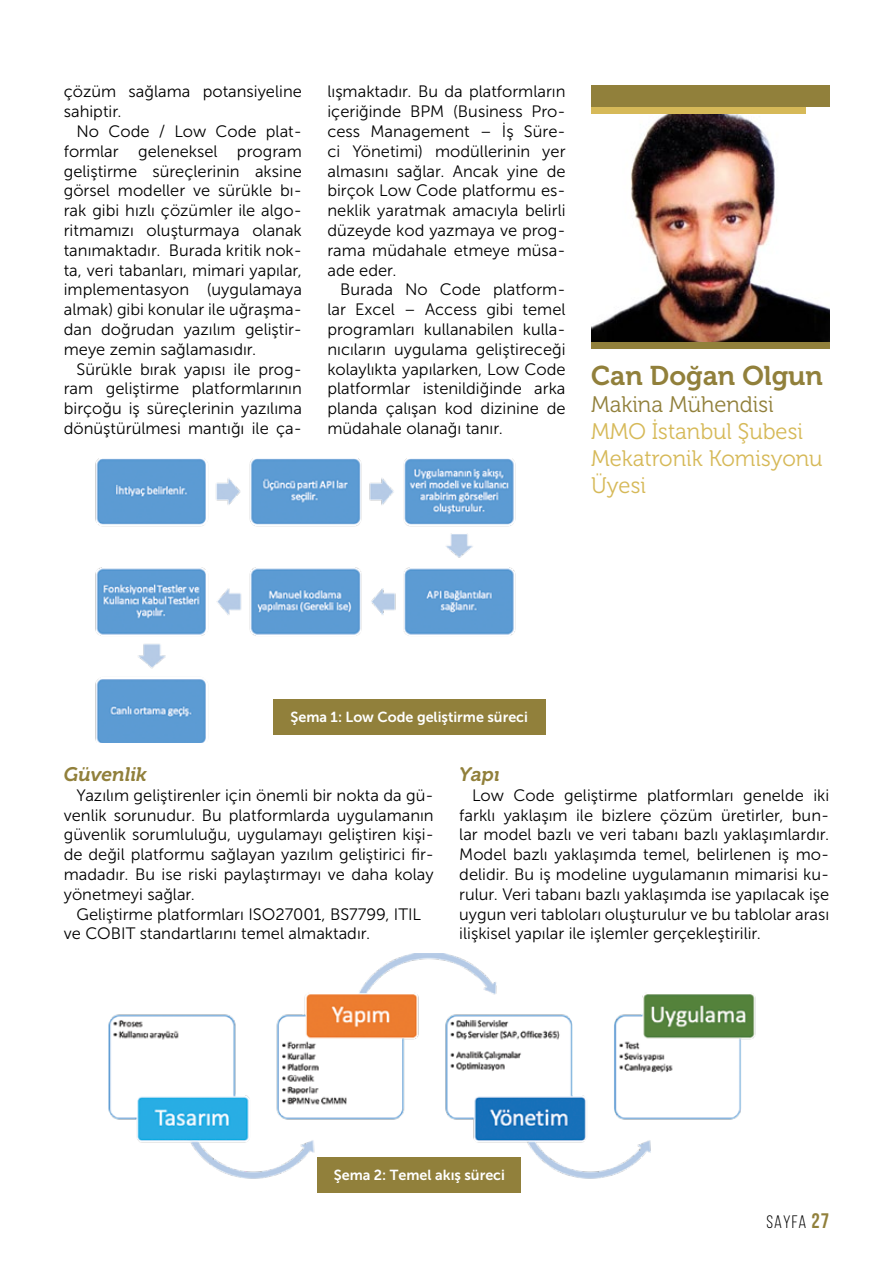
<style>
.page{position:relative;width:893px;height:1263px;background:#fff}
.page>*{position:absolute;margin:0;border:0;box-sizing:border-box;transform-origin:0 0}
.t1{font:27px "Museo 700";color:#91803b}
.t2{font:22.5px/27px "Museo 300";color:#d6b958}
.t3{font:22.5px "Museo 300";color:#91803b}
.t4{font:italic 19.5px "Museo 700";color:#91803b}
.t5{font:18px "Bebas Neue";letter-spacing:.06em;color:#000101}
.t6{font:16.5px/19.8px "Museo Sans 300";color:#000;text-align:justify}
.t7{font:14.55px "Museo Sans 700";color:#fff}
.s1{font-weight:700;font-size:21px;color:#91803b}
</style>
<div class="page">
<img style="left:95px;top:459px;width:450px;height:283px">
<img style="left:108px;top:953px;width:648px;height:226px">
<img style="left:591px;top:106px;width:238px;height:236px">
<div style="left:591px;top:98px;width:214px;height:16px;background:#d6b958"></div>
<div style="left:591px;top:85px;width:238px;height:21px;background:#91803b"></div>
<div style="left:591px;top:342px;width:238px;height:7px;background:#91803b"></div>
<div style="left:273px;top:700px;width:272px;height:35px;background:#91803b"></div>
<div style="left:318px;top:1157px;width:203px;height:36px;background:#91803b"></div>
<p class="t6" style="left:64px;top:82px;width:240px">çözüm sağlama potansiyeline sahiptir.</p>
<p class="t6" style="left:64px;top:122px;width:240px;text-indent:13px">No Code / Low Code plat&shy;formlar geleneksel program geliştirme süreçlerinin aksine görsel modeller ve sürükle bı&shy;rak gibi hızlı çözümler ile algo&shy;ritmamızı oluşturmaya olanak tanımaktadır. Burada kritik nok&shy;ta, veri tabanları, mimari yapılar, implementasyon (uygulamaya almak) gibi konular ile uğraşma&shy;dan doğrudan yazılım geliştir&shy;meye zemin sağlamasıdır.</p>
<p class="t6" style="left:64px;top:359px;width:240px;text-indent:13px">Sürükle bırak yapısı ile prog&shy;ram geliştirme platformlarının birçoğu iş süreçlerinin yazılıma dönüştürülmesi mantığı ile ça-</p>
<p class="t6" style="left:327px;top:82px;width:240px">lışmaktadır. Bu da platformların içeriğinde BPM (Business Pro&shy;cess Management – İş Süre&shy;ci Yönetimi) modüllerinin yer almasını sağlar. Ancak yine de birçok Low Code platformu es&shy;neklik yaratmak amacıyla belirli düzeyde kod yazmaya ve prog&shy;rama müdahale etmeye müsa&shy;ade eder.</p>
<p class="t6" style="left:327px;top:280px;width:240px;text-indent:13px">Burada No Code platform&shy;lar Excel – Access gibi temel programları kullanabilen kulla&shy;nıcıların uygulama geliştireceği kolaylıkta yapılarken, Low Code platformlar istenildiğinde arka planda çalışan kod dizinine de müdahale olanağı tanır.</p>
<h1 class="t1" style="left:591px;top:360px;width:233px">Can Doğan Olgun</h1>
<h2 class="t3" style="left:591px;top:392px;width:184px">Makina Mühendisi</h2>
<h2 class="t2" style="left:591px;top:418px;width:233px">MMO İstanbul Şubesi<br>Mekatronik Komisyonu<br>Üyesi</h2>
<p class="t7" style="left:290px;top:709px;width:239px">Şema 1: Low Code geliştirme süreci</p>
<p class="t4" style="left:64px;top:763px;width:85px">Güvenlik</p>
<p class="t6" style="left:64px;top:785px;width:371px;text-indent:13px">Yazılım geliştirenler için önemli bir nokta da gü&shy;venlik sorunudur. Bu platformlarda uygulamanın güvenlik sorumluluğu, uygulamayı geliştiren kişi&shy;de değil platformu sağlayan yazılım geliştirici fir&shy;madadır. Bu ise riski paylaştırmayı ve daha kolay yönetmeyi sağlar.</p>
<p class="t6" style="left:64px;top:904px;width:359px;text-indent:13px">Geliştirme platformları ISO27001, BS7799, ITIL ve COBIT standartlarını temel almaktadır.</p>
<p class="t4" style="left:459px;top:763px;width:42px">Yapı</p>
<p class="t6" style="left:459px;top:785px;width:371px;text-indent:13px">Low Code geliştirme platformları genelde iki farklı yaklaşım ile bizlere çözüm üretirler, bun&shy;lar model bazlı ve veri tabanı bazlı yaklaşımlardır.<br>Model bazlı yaklaşımda temel, belirlenen iş mo&shy;delidir. Bu iş modeline uygulamanın mimarisi ku&shy;rulur. Veri tabanı bazlı yaklaşımda ise yapılacak işe uygun veri tabloları oluşturulur ve bu tablolar arası ilişkisel yapılar ile işlemler gerçekleştirilir.</p>
<p class="t7" style="left:334px;top:1166px;width:173px">Şema 2: Temel akış süreci</p>
<p class="t5" style="left:766px;top:1212px;width:64px">SAYFA <span class="s1">27</span></p>
</div>
